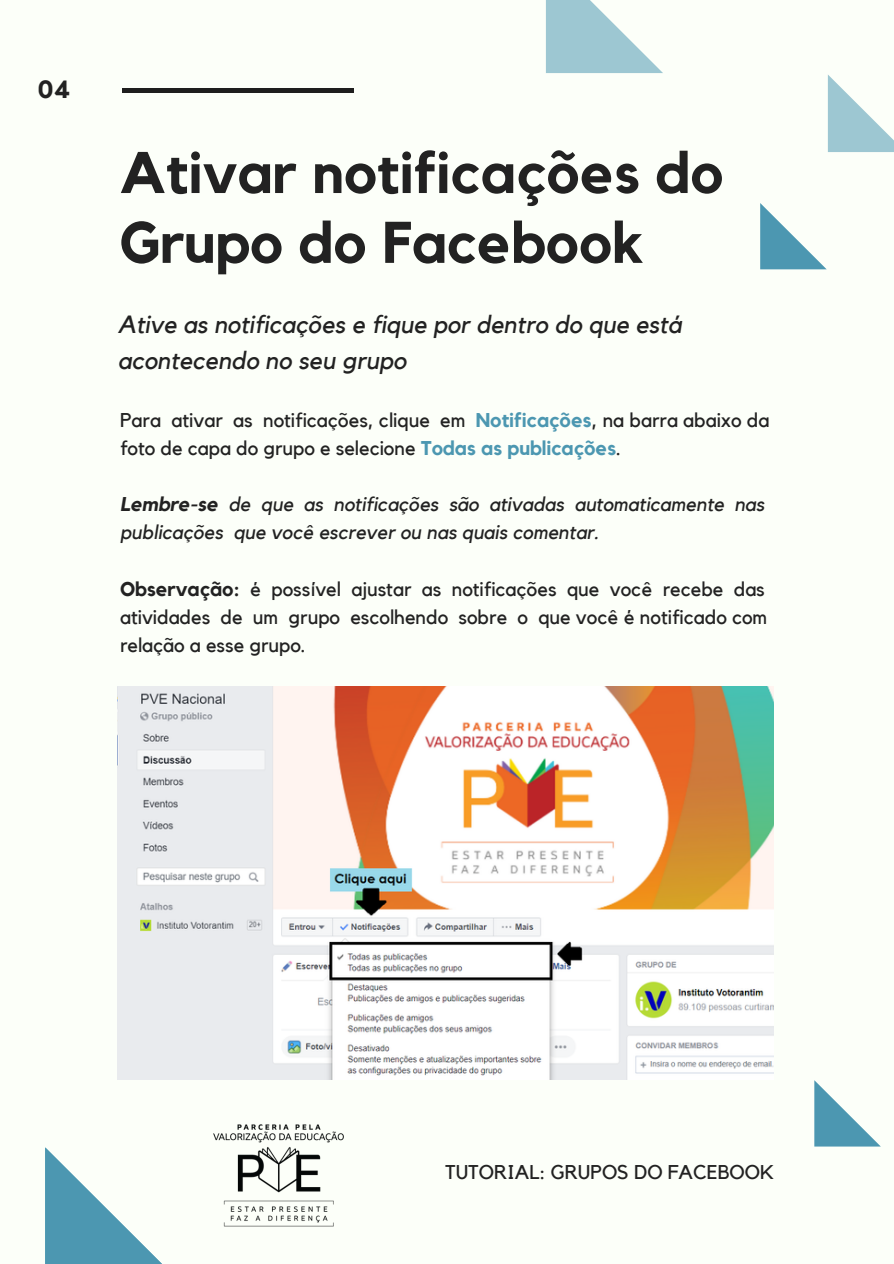
<style>
.page{position:relative;width:894px;height:1264px;background:#fff}
.page>*{position:absolute;margin:0;border:0;box-sizing:border-box;transform-origin:0 0}
.t1{font:700 57.9px/69.8px "Kollektif";color:#222}
.t2{font:italic 24.9px/36px "Kollektif";color:#222}
.t3{font:700 24.9px "Kollektif";color:#222}
.t4{font:19.8px/28.2px "Kollektif";color:#222}
.t5{font:italic 19.8px/28.2px "Kollektif";color:#222}
.s1{font-weight:700;color:#4c97b1}
.s2{font-weight:700}
</style>
<div class="page">
<div style="left:0;top:0;width:893px;height:1263px;background:#fcfff9"></div>
<svg style="left:760px;top:203px;width:66px;height:66px"></svg>
<svg style="left:546px;top:0;width:117px;height:73px"></svg>
<svg style="left:814px;top:1080px;width:66px;height:66px"></svg>
<hr style="left:122px;top:88px;width:231px;height:4px;background:#1e1e1e">
<svg style="left:827px;top:75px;width:66px;height:77px"></svg>
<svg style="left:45px;top:1147px;width:116px;height:116px"></svg>
<img style="left:213px;top:1124px;width:131px;height:103px">
<img style="left:118px;top:686px;width:655px;height:393px">
<p class="t3" style="left:38px;top:78px;width:34px">04</p>
<h1 class="t1" style="left:119px;top:140px;width:605px">Ativar notificações do<br>Grupo do Facebook</h1>
<p class="t2" style="left:118px;top:307px;width:565px">Ative as notificações e fique por dentro do que está acontecendo no seu grupo</p>
<p class="t4" style="left:120px;top:406px;width:650px">Para ativar as notificações, clique em <span class="s1">Notificações</span>, na barra abaixo da foto de capa do grupo e selecione <span class="s1">Todas as publicações</span>.</p>
<p class="t5" style="left:120px;top:491px;width:645px"><span class="s2">Lembre-se</span> de que as notificações são ativadas automaticamente nas publicações que você escrever ou nas quais comentar.</p>
<p class="t4" style="left:120px;top:575px;width:648px"><span class="s2">Observação:</span> é possível ajustar as notificações que você recebe das atividades de um grupo escolhendo sobre o que você é notificado com relação a esse grupo.</p>
<p class="t4" style="left:445px;top:1158px;width:330px">TUTORIAL: GRUPOS DO FACEBOOK</p>
</div>
